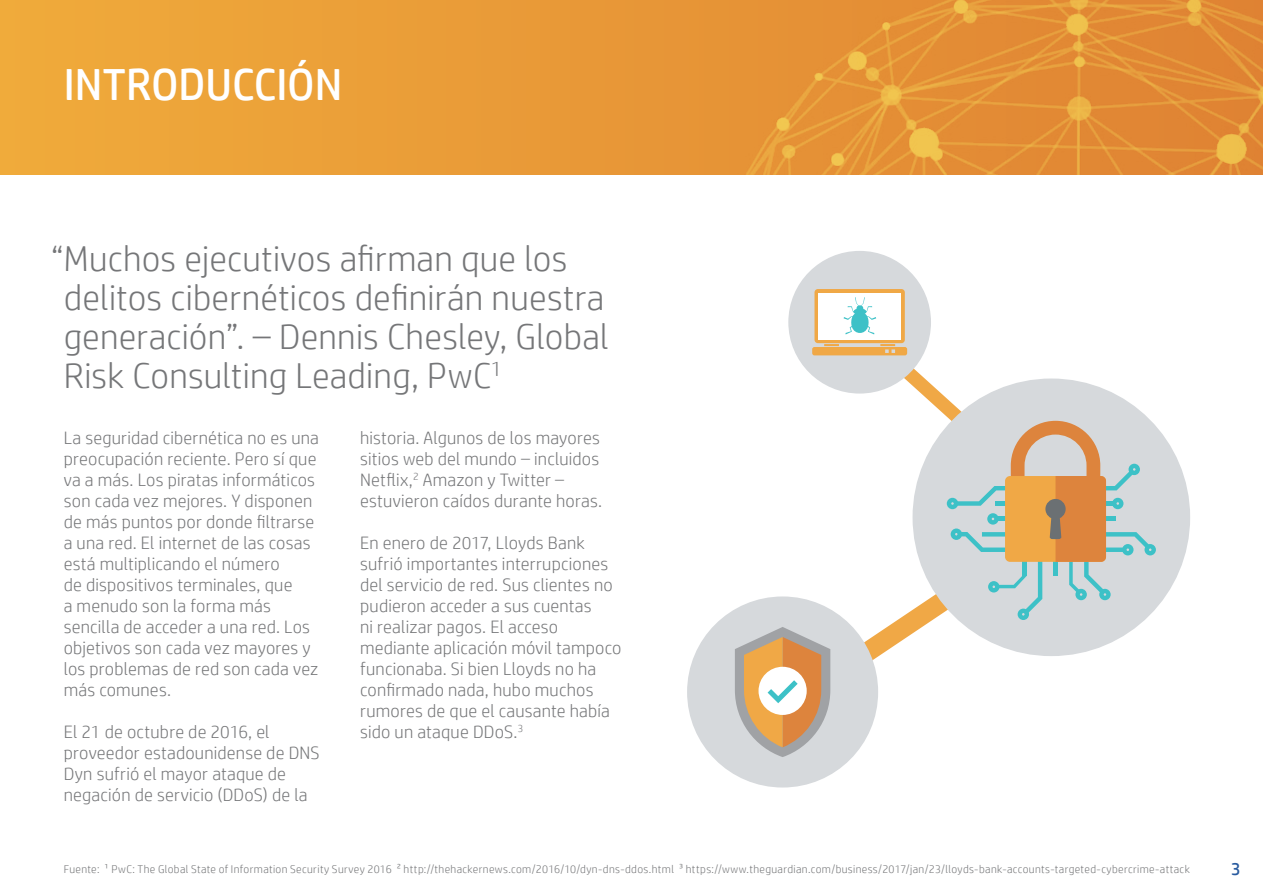
<style>
.page{position:relative;width:1263px;height:893px;background:#fff}
.page>*{position:absolute;margin:0;border:0;box-sizing:border-box;transform-origin:0 0}
.t1{font:45px "HP Simplified";letter-spacing:-.005em;color:#fff}
.t2{font:300 36px/39px "HP Simplified";letter-spacing:.005em;color:#757678}
.t3{font:300 18px/21px "HP Simplified";letter-spacing:.01em;color:#757678}
.t4{font:18px "HP Simplified";color:#295b9f}
.t5{font:300 11.25px "HP Simplified";letter-spacing:.035em;color:#757678}
</style>
<div class="page">
<div style="left:0;top:0;width:1263px;height:175px;background:#eba039"></div>
<img style="left:685px;top:0;width:578px;height:174px">
<div style="left:912px;top:378px;width:278px;height:278px;background:#d6d9dc;border-radius:50%"></div>
<div style="left:687px;top:596px;width:191px;height:191px;background:#d6d9dc;border-radius:50%"></div>
<div style="left:788px;top:251px;width:143px;height:143px;background:#d6d9dc;border-radius:50%"></div>
<svg style="left:735px;top:289px;width:421px;height:468px"></svg>
<h1 class="t1" style="left:64px;top:55px;width:280px">INTRODUCCIÓN</h1>
<h2 class="t2" style="left:64px;top:238px;width:546px;text-indent:-13px">“Muchos ejecutivos afirman que los delitos cibernéticos definirán nuestra generación”. – Dennis Chesley, Global Risk Consulting Leading, PwC<sup>1</sup></h2>
<p class="t3" style="left:64px;top:426px;width:257px">La seguridad cibernética no es una preocupación reciente. Pero sí que va a más. Los piratas informáticos son cada vez mejores. Y disponen de más puntos por donde filtrarse a una red. El internet de las cosas está multiplicando el número<br>de dispositivos terminales, que<br>a menudo son la forma más sencilla de acceder a una red. Los objetivos son cada vez mayores y los problemas de red son cada vez más comunes.</p>
<p class="t3" style="left:64px;top:721px;width:257px">El 21 de octubre de 2016, el proveedor estadounidense de DNS<br>Dyn sufrió el mayor ataque de negación de servicio (DDoS) de la</p>
<p class="t3" style="left:360px;top:427px;width:244px">historia. Algunos de los mayores sitios web del mundo – incluidos<br>Netflix,<sup>2</sup> Amazon y Twitter – estuvieron caídos durante horas.</p>
<p class="t3" style="left:360px;top:531px;width:263px">En enero de 2017, Lloyds Bank sufrió importantes interrupciones del servicio de red. Sus clientes no pudieron acceder a sus cuentas<br>ni realizar pagos. El acceso mediante aplicación móvil tampoco funcionaba. Si bien Lloyds no ha confirmado nada, hubo muchos rumores de que el causante había sido un ataque DDoS.<sup>3</sup></p>
<p class="t5" style="left:64px;top:861px;width:1127px">Fuente: 1 PwC: The Global State of Information Security Survey 2016 2 http://thehackernews.com/2016/10/dyn-dns-ddos.html 3 https://www.theguardian.com/business/2017/jan/23/lloyds-bank-accounts-targeted-cybercrime-attack</p>
<p class="t4" style="left:1231px;top:857px;width:11px">3</p>
</div>
